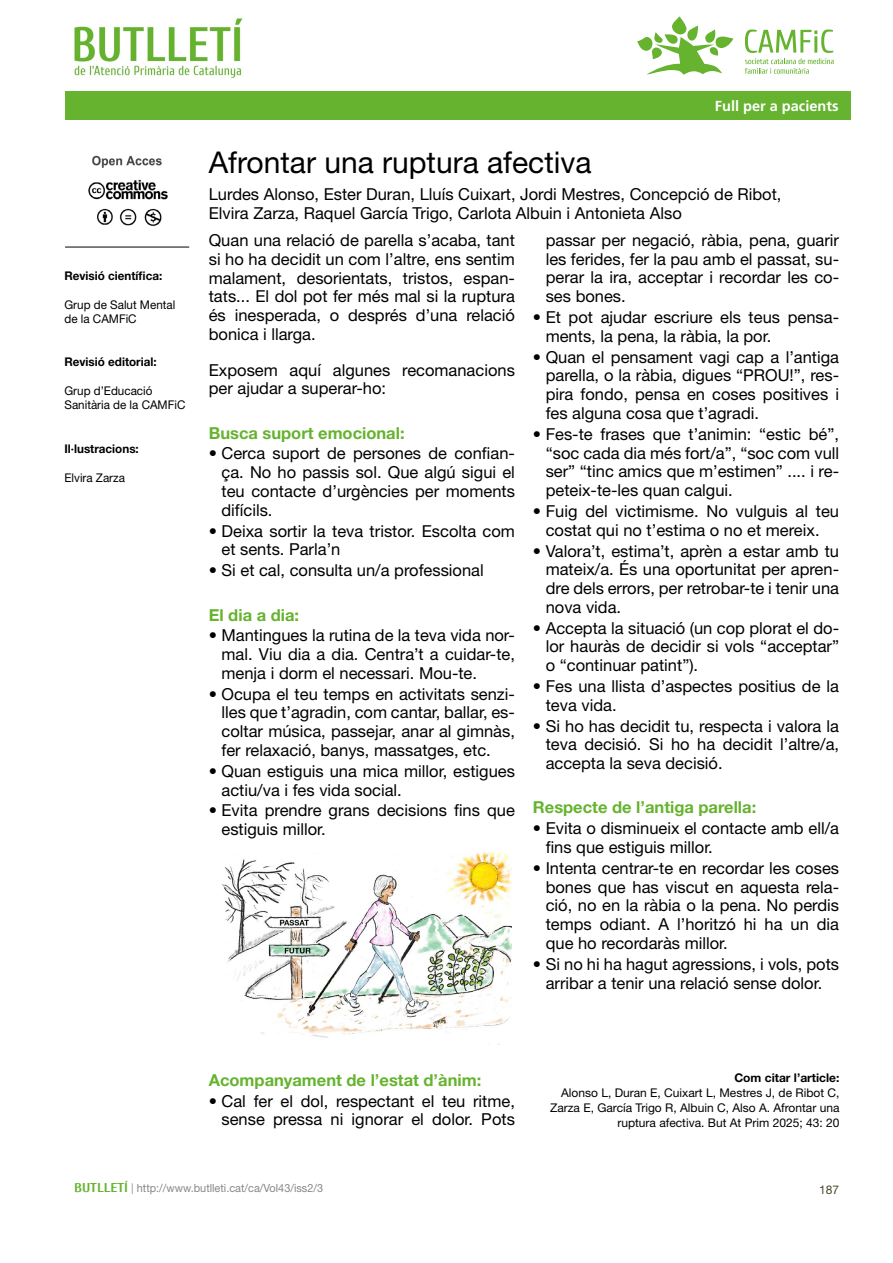
<style>
.page{position:relative;width:893px;height:1263px;background:#fff}
.page>*{position:absolute;margin:0;border:0;box-sizing:border-box;transform-origin:0 0}
.t1{font:30px "Helvetica Neue LT Std";color:#000}
.t2{font:16.5px/18.8px "Helvetica Neue LT Std";color:#000;text-align:justify}
.t3{font:700 16.5px "Helvetica Neue LT Std";color:#65b32e}
.t4{font:700 14.55px "Frutiger LT Std";color:#fff}
.t5{font:12px/14.4px "Helvetica Neue LT Std";color:#000}
.t6{font:700 12px "Helvetica Neue LT Std";color:#000}
.t7{font:12px "Helvetica Neue LT Std";color:#4d462b}
.t8{font:11.25px "Helvetica Neue LT Std";color:#878787}
.s1{font-family:"Cuprum";font-weight:700;font-size:12.75px;color:#65b32e}
.s2{font-weight:100;font-size:15px}
</style>
<div class="page">
<svg style="left:637px;top:16px;width:96px;height:59px"></svg>
<svg style="left:745px;top:29px;width:89px;height:45px"></svg>
<div style="left:65px;top:91px;width:786px;height:28px;background:#65b32e"></div>
<img style="left:74px;top:18px;width:169px;height:60px">
<img style="left:88px;top:179px;width:80px;height:47px">
<hr style="left:65px;top:246px;width:124px;height:2px;background:#575756">
<img style="left:92px;top:155px;width:70px;height:13px">
<img style="left:223px;top:852px;width:288px;height:186px">
<p class="t6" style="left:64px;top:268px;width:99px">Revisió científica:</p>
<p class="t5" style="left:64px;top:297px;width:112px">Grup de Salut Mental de la CAMFiC</p>
<p class="t6" style="left:64px;top:355px;width:94px">Revisió editorial:</p>
<p class="t5" style="left:64px;top:383px;width:122px">Grup d’Educació<br>Sanitària de la CAMFiC</p>
<p class="t6" style="left:64px;top:441px;width:76px">Il·lustracions:</p>
<p class="t5" style="left:64px;top:470px;width:62px">Elvira Zarza</p>
<p class="t4" style="left:715px;top:97px;width:125px">Full per a pacients</p>
<h1 class="t1" style="left:209px;top:145px;width:384px">Afrontar una ruptura afectiva</h1>
<p class="t2" style="left:209px;top:184px;width:574px;line-height:19.8px">Lurdes Alonso, Ester Duran, Lluís Cuixart, Jordi Mestres, Concepció de Ribot,<br>Elvira Zarza, Raquel García Trigo, Carlota Albuin i Antonieta Also</p>
<p class="t2" style="left:209px;top:231px;width:308px">Quan una relació de parella s’acaba, tant si ho ha decidit un com l’altre, ens sentim malament, desorientats, tristos, espan&shy;tats... El dol pot fer més mal si la ruptura és inesperada, o després d’una relació bonica i llarga.</p>
<p class="t2" style="left:209px;top:360px;width:308px">Exposem aquí algunes recomanacions per ajudar a superar-ho:</p>
<p class="t3" style="left:209px;top:422px;width:197px">Busca suport emocional:</p>
<p class="t2" style="left:222px;top:444px;width:295px;text-indent:-13px">• Cerca suport de persones de confian&shy;ça. No ho passis sol. Que algú sigui el teu contacte d’urgències per moments difícils.</p>
<p class="t2" style="left:222px;top:521px;width:295px;text-indent:-13px">• Deixa sortir la teva tristor. Escolta com et sents. Parla’n</p>
<p class="t2" style="left:209px;top:561px;width:276px">• Si et cal, consulta un/a professional</p>
<p class="t3" style="left:209px;top:604px;width:92px">El dia a dia:</p>
<p class="t2" style="left:222px;top:626px;width:295px;text-indent:-13px">• Mantingues la rutina de la teva vida nor&shy;mal. Viu dia a dia. Centra’t a cuidar-te, menja i dorm el necessari. Mou-te.</p>
<p class="t2" style="left:222px;top:684px;width:295px;text-indent:-13px">• Ocupa el teu temps en activitats senzi&shy;lles que t’agradin, com cantar, ballar, es&shy;coltar música, passejar, anar al gimnàs, fer relaxació, banys, massatges, etc.</p>
<p class="t2" style="left:222px;top:761px;width:295px;text-indent:-13px">• Quan estiguis una mica millor, estigues actiu/va i fes vida social.</p>
<p class="t2" style="left:222px;top:801px;width:295px;text-indent:-13px">• Evita prendre grans decisions fins que estiguis millor.</p>
<p class="t2" style="left:546px;top:230px;width:295px">passar per negació, ràbia, pena, guarir les ferides, fer la pau amb el passat, su&shy;perar la ira, acceptar i recordar les co&shy;ses bones.</p>
<p class="t2" style="left:546px;top:308px;width:295px;text-indent:-13px">• Et pot ajudar escriure els teus pensa&shy;ments, la pena, la ràbia, la por.</p>
<p class="t2" style="left:546px;top:347px;width:295px;text-indent:-13px">• Quan el pensament vagi cap a l’antiga parella, o la ràbia, digues “PROU!”, res&shy;pira fondo, pensa en coses positives i fes alguna cosa que t’agradi.</p>
<p class="t2" style="left:546px;top:424px;width:295px;text-indent:-13px">• Fes-te frases que t’animin: “estic bé”, “soc cada dia més fort/a”, “soc com vull ser” “tinc amics que m’estimen” .... i re&shy;peteix-te-les quan calgui.</p>
<p class="t2" style="left:533px;top:501px;width:308px;text-align:center">• Fuig del victimisme. No vulguis al teu costat qui no t’estima o no et mereix.</p>
<p class="t2" style="left:546px;top:541px;width:295px;text-indent:-13px">• Valora’t, estima’t, aprèn a estar amb tu mateix/a. És una oportunitat per apren&shy;dre dels errors, per retrobar-te i tenir una nova vida.</p>
<p class="t2" style="left:546px;top:618px;width:295px;text-indent:-13px">• Accepta la situació (un cop plorat el do&shy;lor hauràs de decidir si vols “acceptar” o “continuar patint”).</p>
<p class="t2" style="left:546px;top:677px;width:295px;text-indent:-13px">• Fes una llista d’aspectes positius de la teva vida.</p>
<p class="t2" style="left:546px;top:716px;width:295px;text-indent:-13px">• Si ho has decidit tu, respecta i valora la teva decisió. Si ho ha decidit l’altre/a, accepta la seva decisió.</p>
<p class="t3" style="left:533px;top:797px;width:225px">Respecte de l’antiga parella:</p>
<p class="t2" style="left:546px;top:819px;width:295px;text-indent:-13px">• Evita o disminueix el contacte amb ell/a fins que estiguis millor.</p>
<p class="t2" style="left:546px;top:858px;width:295px;text-indent:-13px">• Intenta centrar-te en recordar les coses bones que has viscut en aquesta rela&shy;ció, no en la ràbia o la pena. No perdis temps odiant. A l’horitzó hi ha un dia que ho recordaràs millor.</p>
<p class="t2" style="left:533px;top:954px;width:308px;text-align:center">• Si no hi ha hagut agressions, i vols, pots arribar a tenir una relació sense dolor.</p>
<p class="t3" style="left:209px;top:1070px;width:274px">Acompanyament de l’estat d’ànim:</p>
<p class="t2" style="left:209px;top:1091px;width:308px;text-align:right">• Cal fer el dol, respectant el teu ritme, sense pressa ni ignorar el dolor. Pots</p>
<p class="t6" style="left:734px;top:1070px;width:107px">Com citar l’article:</p>
<p class="t5" style="left:550px;top:1085px;width:291px;line-height:15px;text-align:right">Alonso L, Duran E, Cuixart L, Mestres J, de Ribot C,<br>Zarza E, García Trigo R, Albuin C, Also A. Afrontar una ruptura afectiva. But At Prim 2025; 43: 20</p>
<p class="t8" style="left:74px;top:1181px;width:251px"><span class="s1">BUTLLETÍ</span> <span class="s2">I</span> http://www.butlleti.cat/ca/Vol43/iss2/3</p>
<p class="t7" style="left:819px;top:1182px;width:22px">187</p>
</div>
